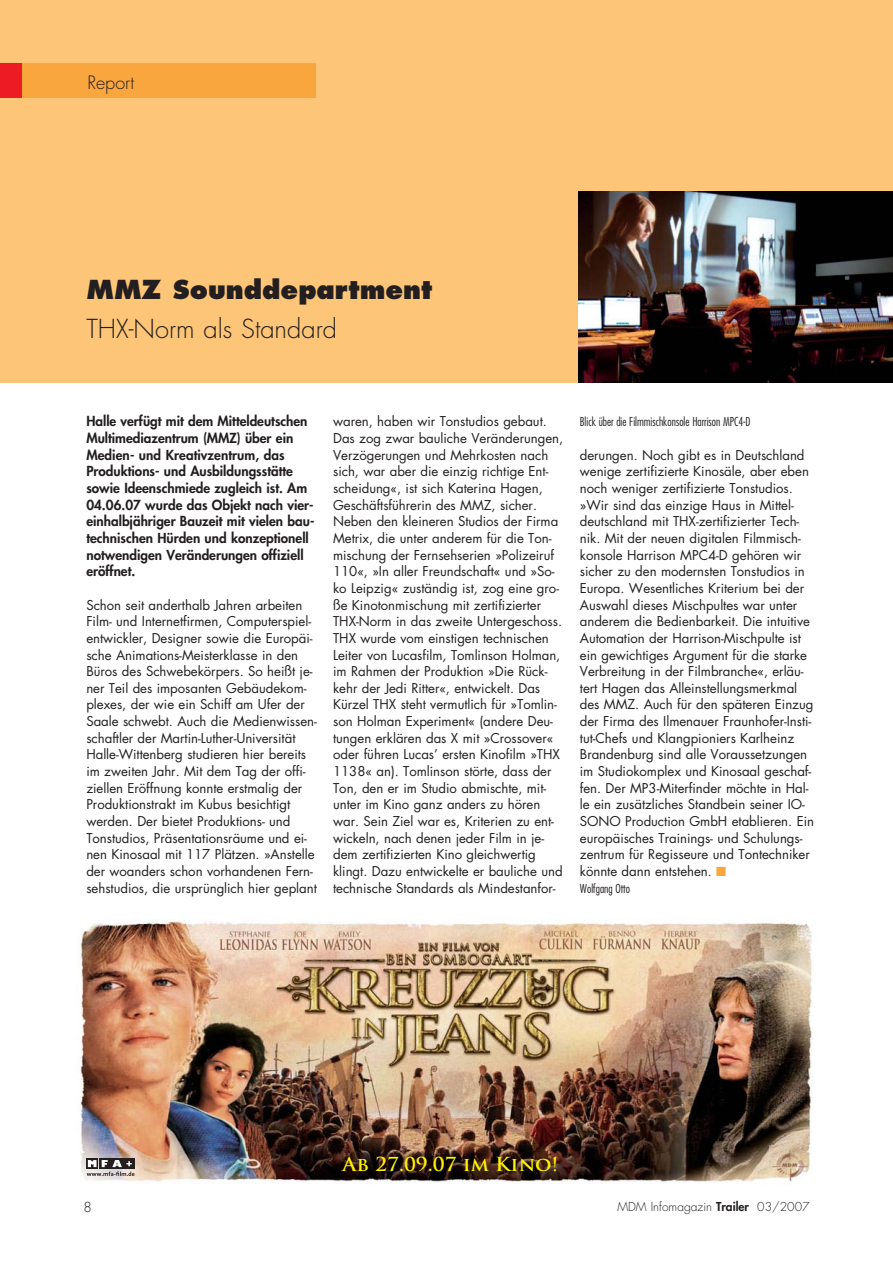
<style>
.page{position:relative;width:893px;height:1263px;background:#fff}
.page>*{position:absolute;margin:0;border:0;box-sizing:border-box;transform-origin:0 0}
.t1{font:300 25.5px "Futura";color:#231f20}
.t2{font:800 25.5px "Futura LT";color:#231f20}
.t3{font:18.9px "Trajan Pro Bold+WXSALE";color:#fff200;scale:1.06 1}
.t4{font:300 18px "Futura";color:#231f20}
.t5{font:800 13.5px/16.6px "Futura";color:#231f20}
.t6{font:300 13.5px "Futura";color:#231f20}
.t7{font:13.2px/16.6px "Futura LT";letter-spacing:-.005em;color:#231f20}
.t8{font:300 condensed 12px "Futura";color:#231f20}
.t9{font:300 12px "Futura";color:#231f20}
.s1{color:#faa63f}
.s2{font-weight:800}
</style>
<div class="page">
<div style="left:0;top:0;width:892px;height:383px;background:#fdc578"></div>
<div style="left:0;top:64px;width:315px;height:34px;background:#faa63f"></div>
<div style="left:0;top:64px;width:21px;height:34px;background:#ed1c24"></div>
<img style="left:578px;top:191px;width:314px;height:192px">
<img style="left:80px;top:920px;width:733px;height:264px">
<h3 class="t4" style="left:87px;top:74px;width:48px">Report</h3>
<h1 class="t2" style="left:86px;top:280px;width:347px">MMZ Sounddepartment</h1>
<h1 class="t1" style="left:86px;top:317px;width:252px">THX-Norm als Standard</h1>
<p class="t5" style="left:86px;top:414px;width:229px">Halle verfügt mit dem Mitteldeutschen Multimediazentrum (MMZ) über ein Medien- und Kreativzentrum, das Produktions- und Ausbildungsstätte sowie Ideenschmiede zugleich ist. Am 04.06.07 wurde das Objekt nach vier&shy;einhalbjähriger Bauzeit mit vielen bau&shy;technischen Hürden und konzeptionell notwendigen Veränderungen offiziell eröffnet.</p>
<p class="t7" style="left:86px;top:596px;width:232px">Schon seit anderthalb Jahren arbeiten Film- und Internetfirmen, Computerspiel&shy;entwickler, Designer sowie die Europäi&shy;sche Animations-Meisterklasse in den Büros des Schwebekörpers. So heißt je&shy;ner Teil des imposanten Gebäudekom&shy;plexes, der wie ein Schiff am Ufer der Saale schwebt. Auch die Medienwissen&shy;schaftler der Martin-Luther-Universität Halle-Wittenberg studieren hier bereits im zweiten Jahr. Mit dem Tag der offi&shy;ziellen Eröffnung konnte erstmalig der Produktionstrakt im Kubus besichtigt werden. Der bietet Produktions- und Tonstudios, Präsentationsräume und ei&shy;nen Kinosaal mit 117 Plätzen. »Anstelle der woanders schon vorhandenen Fern&shy;sehstudios, die ursprünglich hier geplant</p>
<p class="t7" style="left:333px;top:413px;width:231px">waren, haben wir Tonstudios gebaut.<br>Das zog zwar bauliche Veränderungen, Verzögerungen und Mehrkosten nach sich, war aber die einzig richtige Ent&shy;scheidung«, ist sich Katerina Hagen, Geschäftsführerin des MMZ, sicher.<br>Neben den kleineren Studios der Firma Metrix, die unter anderem für die Ton&shy;mischung der Fernsehserien »Polizeiruf 110«, »In aller Freundschaft« und »So&shy;ko Leipzig« zuständig ist, zog eine gro&shy;ße Kinotonmischung mit zertifizierter THX-Norm in das zweite Untergeschoss.<br>THX wurde vom einstigen technischen Leiter von Lucasfilm, Tomlinson Holman, im Rahmen der Produktion »Die Rück&shy;kehr der Jedi Ritter«, entwickelt. Das Kürzel THX steht vermutlich für »Tomlin&shy;son Holman Experiment« (andere Deu&shy;tungen erklären das X mit »Crossover« oder führen Lucas’ ersten Kinofilm »THX 1138« an). Tomlinson störte, dass der Ton, den er im Studio abmischte, mit&shy;unter im Kino ganz anders zu hören war. Sein Ziel war es, Kriterien zu ent&shy;wickeln, nach denen jeder Film in je&shy;dem zertifizierten Kino gleichwertig klingt. Dazu entwickelte er bauliche und technische Standards als Mindestanfor-</p>
<p class="t8" style="left:580px;top:417px;width:172px">Blick über die Filmmischkonsole Harrison MPC4-D</p>
<p class="t7" style="left:580px;top:447px;width:236px">derungen. Noch gibt es in Deutschland wenige zertifizierte Kinosäle, aber eben noch weniger zertifizierte Tonstudios. »Wir sind das einzige Haus in Mittel&shy;deutschland mit THX-zertifizierter Tech&shy;nik. Mit der neuen digitalen Filmmisch&shy;konsole Harrison MPC4-D gehören wir sicher zu den modernsten Tonstudios in Europa. Wesentliches Kriterium bei der Auswahl dieses Mischpultes war unter anderem die Bedienbarkeit. Die intuitive Automation der Harrison-Mischpulte ist ein gewichtiges Argument für die starke Verbreitung in der Filmbranche«, erläu&shy;tert Hagen das Alleinstellungsmerkmal des MMZ. Auch für den späteren Einzug der Firma des Ilmenauer Fraunhofer-Insti&shy;tut-Chefs und Klangpioniers Karlheinz Brandenburg sind alle Voraussetzungen im Studiokomplex und Kinosaal geschaf&shy;fen. Der MP3-Miterfinder möchte in Hal&shy;le ein zusätzliches Standbein seiner IO-SONO Production GmbH etablieren. Ein europäisches Trainings- und Schulungs&shy;zentrum für Regisseure und Tontechniker könnte dann entstehen. <span class="s1">■</span></p>
<p class="t8" style="left:580px;top:883px;width:52px">Wolfgang Otto</p>
<h2 class="t3" style="left:342px;top:1153px;width:205px">Ab 27.09.07 im Kino!</h2>
<p class="t6" style="left:83px;top:1201px;width:10px">8</p>
<p class="t9" style="left:617px;top:1201px;width:194px">MDM Infomagazin <span class="s2">Trailer</span> 03/2007</p>
</div>
